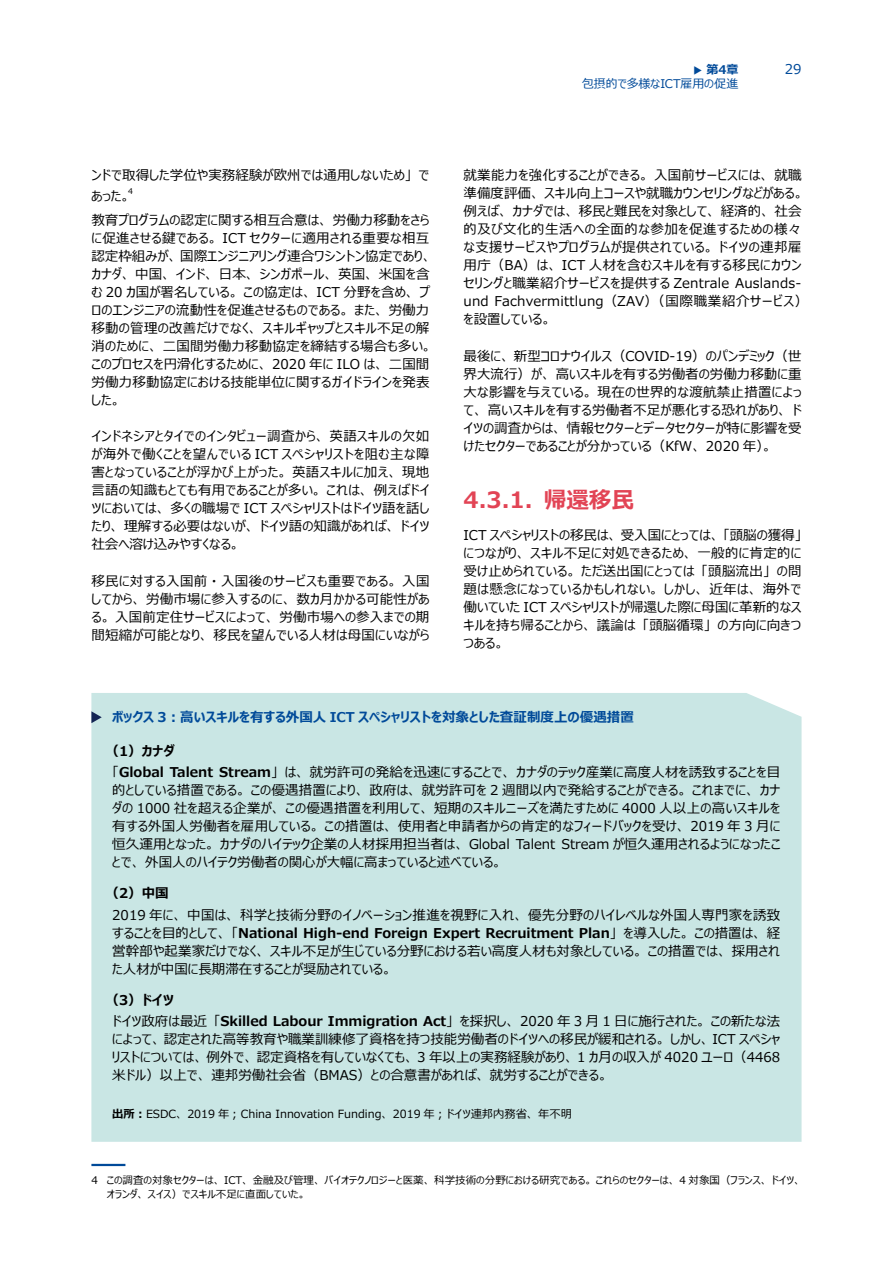
<style>
.page{position:relative;width:893px;height:1263px;background:#fff}
.page>*{position:absolute;margin:0;border:0;box-sizing:border-box;transform-origin:0 0}
.t1{font:700 22.5px "Meiryo UI";color:#e24455}
.t2{font:13.5px/18px "Meiryo UI";letter-spacing:.01em;color:#000;text-align:justify}
.t3{font:700 13.5px "Meiryo UI";color:#004a99}
.t4{font:700 13.5px "Meiryo UI";color:#000}
.t5{font:13.5px "Meiryo UI";color:#004a99}
.t6{font:12px/14.7px "Meiryo UI";letter-spacing:-.015em;color:#004a99;text-align:right}
.t7{font:11.25px "Meiryo UI";color:#000}
.t8{font:10.5px/13.5px "Meiryo UI";color:#000}
.t9{font:7.8px "Meiryo UI";color:#000}
.s1{font-weight:700}
</style>
<div class="page">
<hr style="left:91px;top:1164px;width:34px;height:2px;background:#004a99">
<div style="left:91px;top:693px;width:710px;height:449px;background:#c9e6e4"></div>
<svg style="left:91px;top:711px;width:11px;height:12px"></svg>
<p class="t2" style="left:91px;top:166px;width:339px;line-height:20.2px">ンドで取得した学位や実務経験が欧州では通用しないため」であった。</p>
<p class="t9" style="left:128px;top:186px;width:6px">4</p>
<p class="t2" style="left:91px;top:212px;width:342px;text-align:left">教育プログラムの認定に関する相互合意は、労働力移動をさらに促進させる鍵である。 ICT セクターに適用される重要な相互認定枠組みが、国際エンジニアリング連合ワシントン協定であり、カナダ、中国、インド、日本、シンガポール、英国、米国を含む 20 カ国が署名している。この協定は、 ICT 分野を含め、プロのエンジニアの流動性を促進させるものである。また、労働力移動の管理の改善だけでなく、スキルギャップとスキル不足の解消のために、二国間労働力移動協定を締結する場合も多い。このプロセスを円滑化するために、 2020 年に ILO は、二国間労働力移動協定における技能単位に関するガイドラインを発表した。</p>
<p class="t2" style="left:91px;top:428px;width:340px">インドネシアとタイでのインタビュー調査から、英語スキルの欠如が海外で働くことを望んでいる ICT スペシャリストを阻む主な障害となっていることが浮かび上がった。英語スキルに加え、現地言語の知識もとても有用であることが多い。これは、例えばドイツにおいては、多くの職場で ICT スペシャリストはドイツ語を話したり、理解する必要はないが、ドイツ語の知識があれば、ドイツ社会へ溶け込みやすくなる。</p>
<p class="t2" style="left:91px;top:572px;width:340px">移民に対する入国前・入国後のサービスも重要である。入国してから、労働市場に参入するのに、数カ月かかる可能性がある。入国前定住サービスによって、労働市場への参入までの期間短縮が可能となり、移民を望んでいる人材は母国にいながら</p>
<p class="t6" style="left:582px;top:63px;width:158px">◆ <span class="s1">第4章<br></span>包摂的で多様なICT雇用の促進</p>
<p class="t5" style="left:785px;top:59px;width:18px">29</p>
<p class="t2" style="left:463px;top:167px;width:346px;text-align:left">就業能力を強化することができる。入国前サービスには、就職準備度評価、スキル向上コースや就職カウンセリングなどがある。例えば、カナダでは、移民と難民を対象として、経済的、社会的及び文化的生活への全面的な参加を促進するための様々な支援サービスやプログラムが提供されている。ドイツの連邦雇用庁（BA）は、 ICT 人材を含むスキルを有する移民にカウンセリングと職業紹介サービスを提供する Zentrale Auslands&shy;und Fachvermittlung（ZAV）（国際職業紹介サービス）を設置している。</p>
<p class="t2" style="left:463px;top:348px;width:340px">最後に、新型コロナウイルス（COVID-19）のパンデミック（世界大流行）が、高いスキルを有する労働者の労働力移動に重大な影響を与えている。現在の世界的な渡航禁止措置によって、高いスキルを有する労働者不足が悪化する恐れがあり、ドイツの調査からは、情報セクターとデータセクターが特に影響を受けたセクターであることが分かっている（KfW、 2020 年）。</p>
<h1 class="t1" style="left:463px;top:484px;width:172px">4.3.1. 帰還移民</h1>
<p class="t2" style="left:463px;top:526px;width:340px">ICT スペシャリストの移民は、受入国にとっては、「頭脳の獲得」につながり、スキル不足に対処できるため、一般的に肯定的に受け止められている。ただ送出国にとっては「頭脳流出」の問題は懸念になっているかもしれない。しかし、近年は、海外で働いていた ICT スペシャリストが帰還した際に母国に革新的なスキルを持ち帰ることから、議論は「頭脳循環」の方向に向きつつある。</p>
<p class="t3" style="left:112px;top:708px;width:523px">ボックス 3：高いスキルを有する外国人 ICT スペシャリストを対象とした査証制度上の優遇措置</p>
<p class="t2" style="left:112px;top:741px;width:669px;line-height:21.8px;text-indent:-7px"><span class="s1">（1）カナダ<br></span>「<span class="s1">Global Talent Stream</span>」は、就労許可の発給を迅速にすることで、カナダのテック産業に高度人材を誘致することを目</p>
<p class="t2" style="left:112px;top:782px;width:670px">的としている措置である。この優遇措置により、政府は、就労許可を 2 週間以内で発給することができる。これまでに、カナダの 1000 社を超える企業が、この優遇措置を利用して、短期のスキルニーズを満たすために 4000 人以上の高いスキルを有する外国人労働者を雇用している。この措置は、使用者と申請者からの肯定的なフィードバックを受け、 2019 年 3 月に恒久運用となった。カナダのハイテック企業の人材採用担当者は、 Global Talent Stream が恒久運用されるようになったことで、外国人のハイテク労働者の関心が大幅に高まっていると述べている。</p>
<p class="t4" style="left:106px;top:884px;width:65px">（2）中国</p>
<p class="t2" style="left:112px;top:907px;width:669px">2019 年に、中国は、科学と技術分野のイノベーション推進を視野に入れ、優先分野のハイレベルな外国人専門家を誘致することを目的として、「<span class="s1">National High-end Foreign Expert Recruitment Plan</span>」を導入した。この措置は、経営幹部や起業家だけでなく、スキル不足が生じている分野における若い高度人材も対象としている。この措置では、採用された人材が中国に長期滞在することが奨励されている。</p>
<p class="t2" style="left:112px;top:989px;width:669px;line-height:21.8px;text-indent:-7px"><span class="s1">（3）ドイツ<br></span>ドイツ政府は最近「<span class="s1">Skilled Labour Immigration Act</span>」を採択し、 2020 年 3 月 1 日に施行された。この新たな法</p>
<p class="t2" style="left:112px;top:1031px;width:669px">によって、認定された高等教育や職業訓練修了資格を持つ技能労働者のドイツへの移民が緩和される。しかし、 ICT スペシャリストについては、例外で、認定資格を有していなくても、 3 年以上の実務経験があり、 1 カ月の収入が 4020 ユーロ（4468米ドル）以上で、連邦労働社会省（BMAS）との合意書があれば、就労することができる。</p>
<p class="t7" style="left:112px;top:1106px;width:461px"><span class="s1">出所：</span>ESDC、 2019 年 ; China Innovation Funding、 2019 年 ; ドイツ連邦内務省、年不明</p>
<p class="t8" style="left:107px;top:1174px;width:696px;text-indent:-15px">4 この調査の対象セクターは、 ICT、金融及び管理、バイオテクノロジーと医薬、科学技術の分野における研究である。これらのセクターは、 4 対象国（フランス、ドイツ、オランダ、スイス）でスキル不足に直面していた。</p>
</div>
